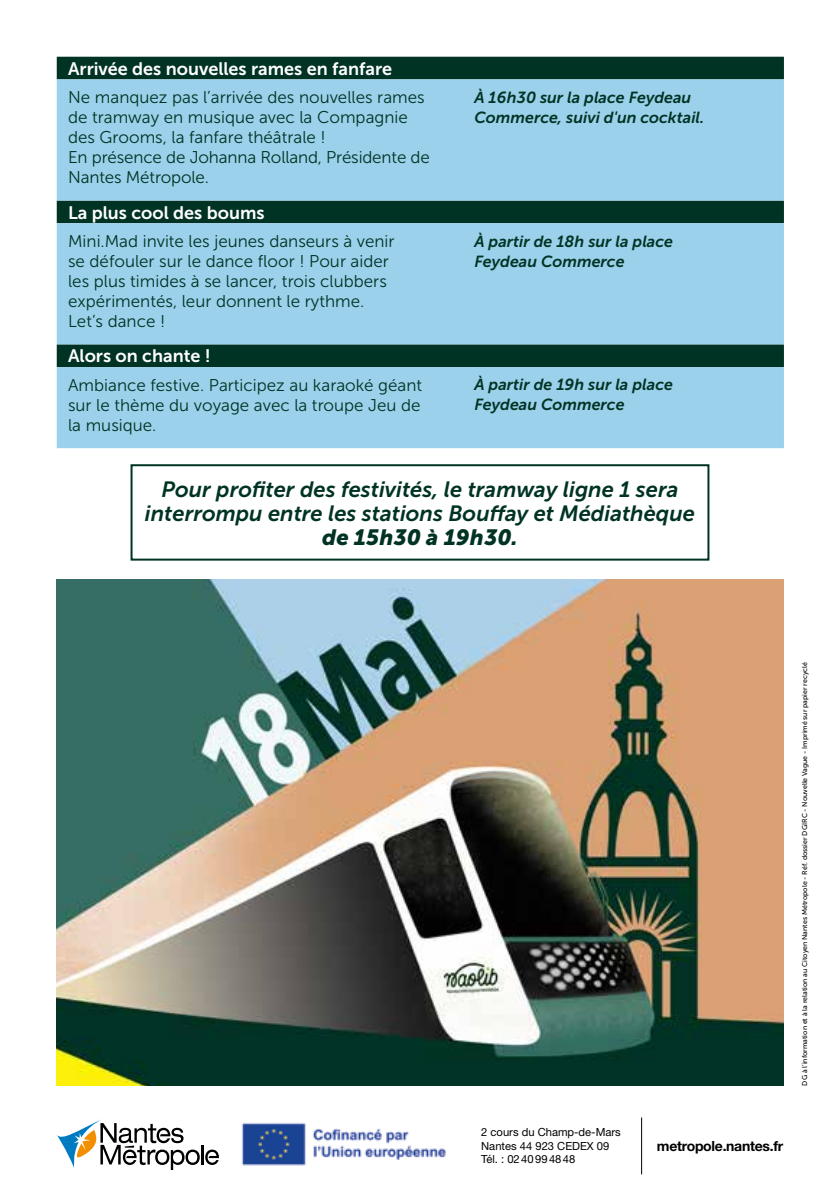
<style>
.page{position:relative;width:840px;height:1191px;background:#fff}
.page>*{position:absolute;margin:0;border:0;box-sizing:border-box;transform-origin:0 0}
.t1{font:italic 22px/24px "Museo Sans 700";color:#013325;text-align:center}
.t2{font:italic 22px "Museo Sans 900";color:#013325}
.t3{font:18px "Museo Sans 700";color:#fff}
.t4{font:17px/20px "Museo Sans 300";color:#013325}
.t5{font:italic 16px/20px "Museo Sans 700";color:#013325}
.t6{font:700 14px "Helvetica Neue LT Std";letter-spacing:-.02em;color:#000}
.t7{font:11.2px/13.4px "Helvetica Neue LT Std";color:#000}
.t8{font:7px "Museo Sans 500";color:#000}
</style>
<div class="page">
<img style="left:57px;top:579px;width:725px;height:506px">
<hr style="left:641px;top:1117px;width:1px;height:57px;background:#000">
<div style="left:130px;top:464px;width:579px;height:96px;border:2px solid #013325"></div>
<div style="left:57px;top:57px;width:726px;height:22px;background:#013325"></div>
<svg style="left:57px;top:79px;width:726px;height:369px;background:#88bdd2"></svg>
<img style="left:241px;top:1123px;width:205px;height:43px">
<svg style="left:57px;top:1119px;width:162px;height:51px"></svg>
<p class="t3" style="left:68px;top:59px;width:325px">Arrivée des nouvelles rames en fanfare</p>
<p class="t4" style="left:68px;top:88px;width:363px">Ne manquez pas l’arrivée des nouvelles rames de tramway en musique avec la Compagnie des Grooms, la fanfare théâtrale !<br>En présence de Johanna Rolland, Présidente de Nantes Métropole.</p>
<p class="t5" style="left:474px;top:87px;width:231px">À 16 h 30 sur la place Feydeau<br>Commerce, suivi d'un cocktail.</p>
<p class="t3" style="left:68px;top:202px;width:198px">La plus cool des boums</p>
<p class="t4" style="left:68px;top:232px;width:328px">Mini.Mad invite les jeunes danseurs à venir se défouler sur le dance floor ! Pour aider les plus timides à se lancer, trois clubbers expérimentés, leur donnent le rythme.<br>Let’s dance !</p>
<p class="t5" style="left:474px;top:231px;width:200px">À partir de 18 h sur la place<br>Feydeau Commerce</p>
<p class="t3" style="left:68px;top:346px;width:144px">Alors on chante !</p>
<p class="t4" style="left:68px;top:375px;width:355px;text-align:justify">Ambiance festive. Participez au karaoké géant sur le thème du voyage avec la troupe Jeu de la musique.</p>
<p class="t5" style="left:474px;top:375px;width:200px">À partir de 19 h sur la place<br>Feydeau Commerce</p>
<p class="t1" style="left:145px;top:477px;width:551px">Pour profiter des festivités, le tramway ligne 1 sera interrompu entre les stations Bouffay et Médiathèque</p>
<p class="t2" style="left:322px;top:524px;width:197px">de 15 h 30 à 19 h 30.</p>
<p class="t7" style="left:481px;top:1125px;width:141px">2 cours du Champ-de-Mars<br>Nantes 44 923 CEDEX 09<br>Tél. : 0240994848</p>
<p class="t8" style="left:800px;top:1085px;width:425px;rotate:-90deg">DG à l’information et à la relation au Citoyen Nantes Métropole - Réf. dossier DGIRC - Nouvelle Vague - Imprimé sur papier recyclé</p>
<p class="t6" style="left:656px;top:1136px;width:128px">metropole.nantes.fr</p>
</div>
